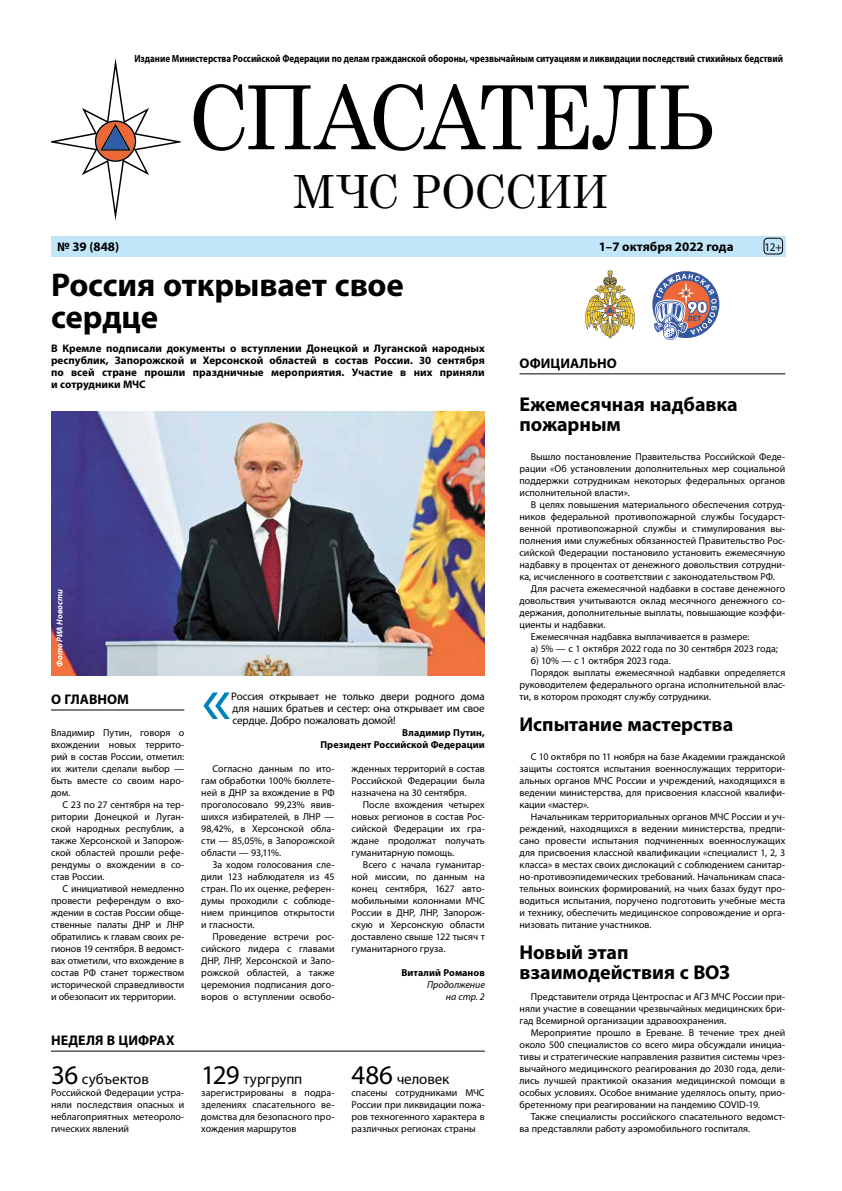
<style>
.page{position:relative;width:842px;height:1191px;background:#fff}
.page>*{position:absolute;margin:0;border:0;box-sizing:border-box;transform-origin:0 0}
.t1{font:88.4px "Century";letter-spacing:-.04em;color:#000;scale:.95 1}
.t2{font:72px "Myriad Pro";color:#0082ba}
.t3{font:45.9px "Century";letter-spacing:-.02em;color:#000;scale:.95 1}
.t4{font:700 33px/32px "Myriad Pro";letter-spacing:-.005em;color:#000}
.t5{font:700 20px/20px "Myriad Pro";color:#000}
.t6{font:15px "Myriad Pro";letter-spacing:-.01em;color:#000}
.t7{font:700 14px "Myriad Pro";color:#000}
.t8{font:700 13px "Myriad Pro";color:#000}
.t9{font:11.7px "Myriad Pro";color:#000;scale:.95 1}
.t10{font:700 11px/12px "Myriad Pro";letter-spacing:.005em;color:#000;text-align:justify}
.t11{font:11px/12px "Myriad Pro";letter-spacing:-.01em;color:#000;text-align:justify}
.t12{font:700 10.5px "Myriad Pro";letter-spacing:-.005em;color:#000;scale:.85 1}
.t13{font:10px/12px "Myriad Pro";color:#000;text-align:justify}
.t14{font:700 10px/12px "Myriad Pro";letter-spacing:.005em;color:#000;text-align:right}
.t15{font:italic 10px/12px "Myriad Pro";letter-spacing:-.005em;color:#000;text-align:right}
.t16{font:italic 700 8.5px "Myriad Pro";color:#fff}
.s1{font-size:27px}
</style>
<div class="page">
<div style="left:51px;top:236px;width:734px;height:20px;background:#c2e6f9"></div>
<svg style="left:51px;top:58px;width:129px;height:163px"></svg>
<div style="left:764px;top:238px;width:19px;height:16px;border:1px solid #000;border-radius:4px"></div>
<svg style="left:585px;top:271px;width:50px;height:67px"></svg>
<hr style="left:51px;top:1050px;width:434px;height:1px;background:#000">
<svg style="left:652px;top:271px;width:67px;height:69px"></svg>
<hr style="left:519px;top:373px;width:266px;height:1px;background:#000">
<hr style="left:51px;top:709px;width:133px;height:1px;background:#000">
<img style="left:51px;top:412px;width:434px;height:264px">
<p class="t12" style="left:134px;top:51px;width:764px">Издание Министерства Российской Федерации по делам гражданской обороны, чрезвычайным ситуациям и ликвидации последствий стихийных бедствий</p>
<h1 class="t1" style="left:188px;top:43px;width:555px">СПАСАТЕЛЬ</h1>
<h3 class="t3" style="left:293px;top:153px;width:333px">МЧС РОССИИ</h3>
<h3 class="t8" style="left:57px;top:238px;width:64px">№ 39 (848)</h3>
<h3 class="t8" style="left:599px;top:238px;width:136px">1–7 октября 2022 года</h3>
<p class="t9" style="left:764px;top:239px;width:20px">12+</p>
<h3 class="t4" style="left:51px;top:268px;width:354px">Россия открывает свое сердце</h3>
<p class="t10" style="left:51px;top:342px;width:435px">В Кремле подписали документы о вступлении Донецкой и Луганской народных республик, Запорожской и Херсонской областей в состав России. 30 сентября по всей стране прошли праздничные мероприятия. Участие в них приняли и сотрудники МЧС</p>
<p class="t16" style="left:54px;top:667px;width:79px;rotate:-90deg">Фото РИА Новости</p>
<h3 class="t7" style="left:51px;top:690px;width:79px">О ГЛАВНОМ</h3>
<p class="t13" style="left:51px;top:726px;width:135px">Владимир Путин, говоря о вхождении новых террито&shy;рий в состав России, отметил: их жители сделали выбор — быть вместе со своим наро&shy;дом.</p>
<p class="t13" style="left:51px;top:798px;width:135px;text-indent:11px">С 23 по 27 сентября на тер&shy;ритории Донецкой и Луган&shy;ской народных республик, а также Херсонской и Запорож&shy;ской областей прошли рефе&shy;рендумы о вхождении в со&shy;став России.</p>
<p class="t13" style="left:51px;top:882px;width:135px;text-indent:11px">С инициативой немедленно провести референдум о вхо&shy;ждении в состав России обще&shy;ственные палаты ДНР и ЛНР обратились к главам своих ре&shy;гионов 19 сентября. В ведомст&shy;вах отметили, что вхождение в состав РФ станет торжеством исторической справедливости и обезопасит их территории.</p>
<h3 class="t7" style="left:51px;top:1031px;width:125px">НЕДЕЛЯ В ЦИФРАХ</h3>
<h3 class="t6" style="left:51px;top:1069px;width:99px"><span class="s1">36</span> субъектов</h3>
<p class="t13" style="left:51px;top:1086px;width:135px">Российской Федерации устра&shy;няли последствия опасных и неблагоприятных метеороло&shy;гических явлений</p>
<h2 class="t2" style="left:201px;top:655px;width:32px">«</h2>
<p class="t11" style="left:231px;top:690px;width:255px">Россия открывает не только двери родного дома для наших братьев и сестер: она открывает им свое сердце. Добро пожаловать домой!</p>
<p class="t14" style="left:320px;top:726px;width:166px">Владимир Путин,<br>Президент Российской Федерации</p>
<p class="t13" style="left:201px;top:762px;width:135px;text-indent:11px">Согласно данным по ито&shy;гам обработки 100% бюллете&shy;ней в ДНР за вхождение в РФ проголосовало 99,23% явив&shy;шихся избирателей, в ЛНР — 98,42%, в Херсонской обла&shy;сти — 85,05%, в Запорожской области — 93,11%.</p>
<p class="t13" style="left:201px;top:858px;width:135px;text-indent:11px">За ходом голосования сле&shy;дили 123 наблюдателя из 45 стран. По их оценке, референ&shy;думы проходили с соблюде&shy;нием принципов открытости и гласности.</p>
<p class="t13" style="left:201px;top:930px;width:135px;text-indent:11px">Проведение встречи рос&shy;сийского лидера с главами ДНР, ЛНР, Херсонской и Запо&shy;рожской областей, а также церемония подписания дого&shy;воров о вступлении освобо-</p>
<p class="t13" style="left:352px;top:762px;width:135px">жденных территорий в состав Российской Федерации была назначена на 30 сентября.</p>
<p class="t13" style="left:352px;top:798px;width:135px;text-indent:11px">После вхождения четырех новых регионов в состав Рос&shy;сийской Федерации их гра&shy;ждане продолжат получать гуманитарную помощь.</p>
<p class="t13" style="left:352px;top:858px;width:135px;text-indent:11px">Всего с начала гуманитар&shy;ной миссии, по данным на конец сентября, 1627 авто&shy;мобильными колоннами МЧС России в ДНР, ЛНР, Запорож&shy;скую и Херсонскую области доставлено свыше 122 тысяч т гуманитарного груза.</p>
<p class="t14" style="left:401px;top:966px;width:85px">Виталий Романов</p>
<p class="t15" style="left:427px;top:978px;width:59px">Продолжение на стр. 2</p>
<h3 class="t6" style="left:201px;top:1069px;width:103px"><span class="s1">129</span> тургрупп</h3>
<p class="t13" style="left:201px;top:1086px;width:135px">зарегистрированы в подра&shy;зделениях спасательного ве&shy;домства для безопасного про&shy;хождения маршрутов</p>
<h3 class="t6" style="left:351px;top:1069px;width:99px"><span class="s1">486</span> человек</h3>
<p class="t13" style="left:351px;top:1086px;width:135px">спасены сотрудниками МЧС России при ликвидации пожа&shy;ров техногенного характера в различных регионах страны</p>
<h3 class="t7" style="left:520px;top:354px;width:99px">ОФИЦИАЛЬНО</h3>
<h3 class="t5" style="left:519px;top:393px;width:220px">Ежемесячная надбавка пожарным</h3>
<p class="t13" style="left:519px;top:450px;width:267px;text-indent:11px">Вышло постановление Правительства Российской Феде&shy;рации «Об установлении дополнительных мер социальной поддержки сотрудникам некоторых федеральных органов исполнительной власти».</p>
<p class="t13" style="left:519px;top:498px;width:267px;text-indent:11px">В целях повышения материального обеспечения сотруд&shy;ников федеральной противопожарной службы Государст&shy;венной противопожарной службы и стимулирования вы&shy;полнения ими служебных обязанностей Правительство Рос&shy;сийской Федерации постановило установить ежемесячную надбавку в процентах от денежного довольствия сотрудни&shy;ка, исчисленного в соответствии с законодательством РФ.</p>
<p class="t13" style="left:531px;top:582px;width:256px">Для расчета ежемесячной надбавки в составе денежного</p>
<p class="t13" style="left:519px;top:594px;width:267px">довольствия учитываются оклад месячного денежного со-</p>
<p class="t13" style="left:519px;top:606px;width:267px">держания, дополнительные выплаты, повышающие коэффи-</p>
<p class="t13" style="left:519px;top:618px;width:87px">циенты и надбавки.</p>
<p class="t13" style="left:531px;top:630px;width:220px">Ежемесячная надбавка выплачивается в размере:</p>
<p class="t13" style="left:531px;top:642px;width:249px">а) 5% — с 1 октября 2022 года по 30 сентября 2023 года;</p>
<p class="t13" style="left:531px;top:654px;width:141px">б) 10% — с 1 октября 2023 года.</p>
<p class="t13" style="left:531px;top:666px;width:256px">Порядок выплаты ежемесячной надбавки определяется</p>
<p class="t13" style="left:519px;top:678px;width:267px">руководителем федерального органа исполнительной влас-</p>
<p class="t13" style="left:519px;top:690px;width:193px">ти, в котором проходят службу сотрудники.</p>
<h3 class="t5" style="left:519px;top:714px;width:215px">Испытание мастерства</h3>
<p class="t13" style="left:519px;top:750px;width:267px;text-indent:11px">С 10 октября по 11 ноября на базе Академии гражданской защиты состоятся испытания военнослужащих территори&shy;альных органов МЧС России и учреждений, находящихся в ведении министерства, для присвоения классной квалифи&shy;кации «мастер».</p>
<p class="t13" style="left:519px;top:810px;width:267px;text-indent:11px">Начальникам территориальных органов МЧС России и уч&shy;реждений, находящихся в ведении министерства, предпи&shy;сано провести испытания подчиненных военнослужащих для присвоения классной квалификации «специалист 1, 2, 3 класса» в местах своих дислокаций с соблюдением санитар&shy;но-противоэпидемических требований. Начальникам спаса&shy;тельных воинских формирований, на чьих базах будут про&shy;водиться испытания, поручено подготовить учебные места и технику, обеспечить медицинское сопровождение и орга&shy;низовать питание участников.</p>
<h3 class="t5" style="left:519px;top:942px;width:212px">Новый этап взаимодействия с ВОЗ</h3>
<p class="t13" style="left:519px;top:990px;width:267px;text-indent:11px">Представители отряда Центроспас и АГЗ МЧС России при&shy;няли участие в совещании чрезвычайных медицинских бри&shy;гад Всемирной организации здравоохранения.</p>
<p class="t13" style="left:519px;top:1026px;width:267px;text-indent:11px">Мероприятие прошло в Ереване. В течение трех дней около 500 специалистов со всего мира обсуждали инициа&shy;тивы и стратегические направления развития системы чрез&shy;вычайного медицинского реагирования до 2030 года, дели&shy;лись лучшей практикой оказания медицинской помощи в особых условиях. Особое внимание уделялось опыту, прио&shy;бретенному при реагировании на пандемию COVID-19.</p>
<p class="t13" style="left:519px;top:1110px;width:267px;text-indent:11px">Также специалисты российского спасательного ведомст&shy;ва представляли работу аэромобильного госпиталя.</p>
</div>
